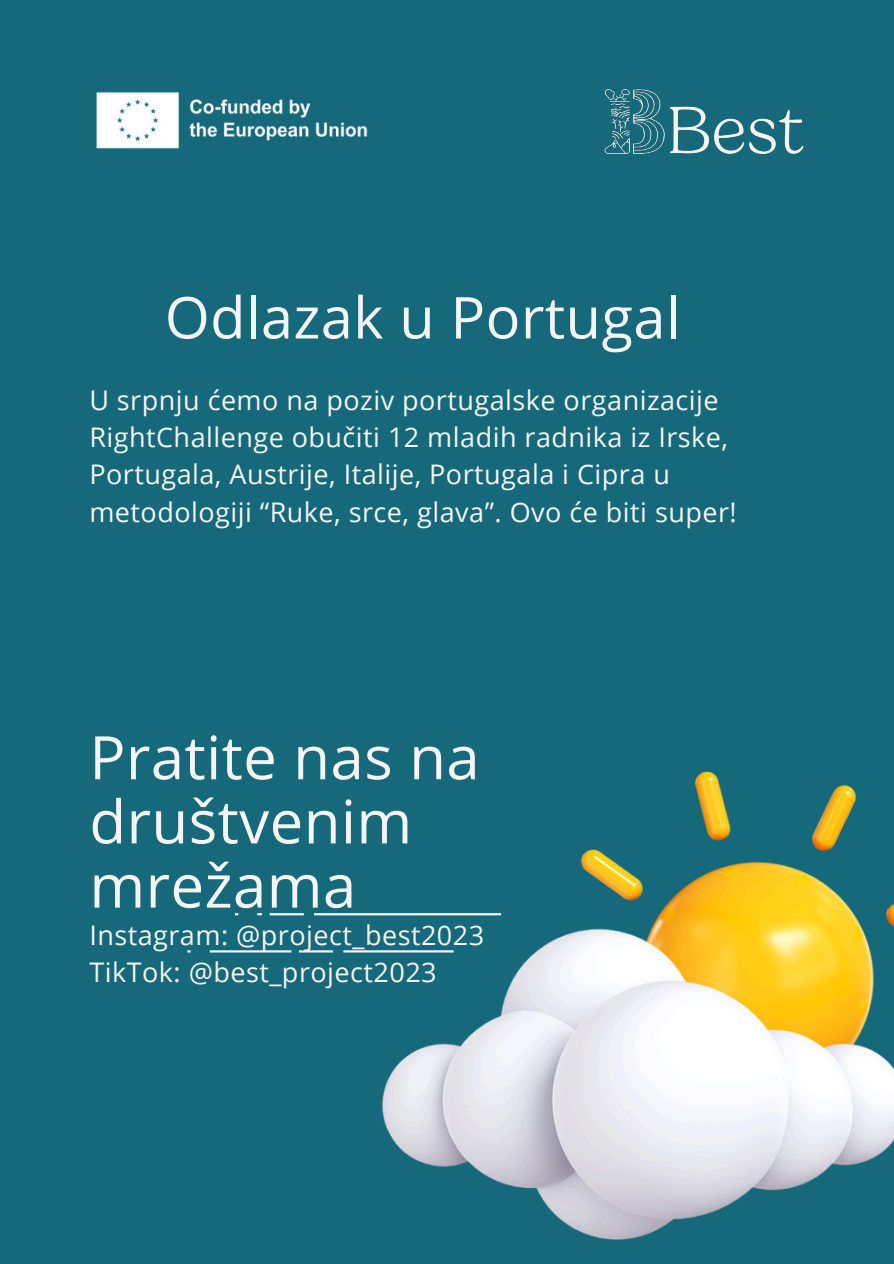
<style>
.page{position:relative;width:894px;height:1264px;background:#fff}
.page>*{position:absolute;margin:0;border:0;box-sizing:border-box;transform-origin:0 0}
.t1{font:60px/64.2px "Open Sans";letter-spacing:.005em;color:#f4f5f4}
.t2{font:57.75px "Open Sans";letter-spacing:.005em;color:#f4f5f4}
.t3{font:27px/37.2px "Open Sans";letter-spacing:.02em;color:#f4f5f4}
</style>
<div class="page">
<div style="left:0;top:0;width:893px;height:1263px;background:#16697a"></div>
<img style="left:382px;top:771px;width:511px;height:468px">
<svg style="left:187px;top:950px;width:266px;height:2px"></svg>
<svg style="left:235px;top:913px;width:266px;height:2px"></svg>
<img style="left:96px;top:92px;width:272px;height:57px">
<img style="left:604px;top:89px;width:200px;height:65px">
<p class="t2" style="left:165px;top:277px;width:517px">Odlazak u Portugal</p>
<p class="t3" style="left:89px;top:381px;width:648px">U srpnju ćemo na poziv portugalske organizacije RightChallenge obučiti 12 mladih radnika iz Irske, Portugala, Austrije, Italije, Portugala i Cipra u metodologiji “Ruke, srce, glava”. Ovo će biti super!</p>
<p class="t1" style="left:89px;top:724px;width:392px">Pratite nas na društvenim mrežama</p>
<h1 class="t3" style="left:89px;top:915px;width:396px">Instagram: @project_best2023<br>TikTok: @best_project2023</h1>
</div>
